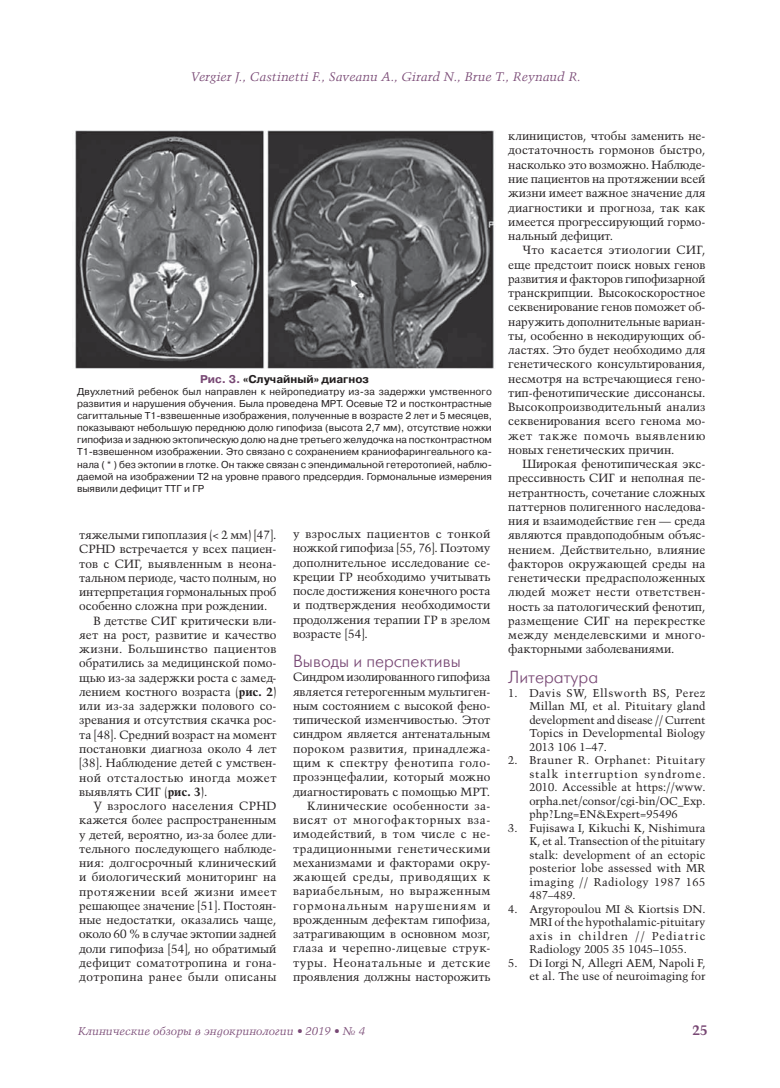
<style>
.page{position:relative;width:780px;height:1088px;background:#fff}
.page>*{position:absolute;margin:0;border:0;box-sizing:border-box;transform-origin:0 0}
.t1{font:17.5px "Futuris Light C";color:#784874}
.t2{font:700 13.75px "Talisman";color:#784874}
.t3{font:italic 12.5px "Talisman";color:#784874}
.t4{font:11.88px/14.2px "Talisman";color:#231f20;text-align:justify}
.t5{font:11.88px "Talisman";letter-spacing:.035em;color:#231f20}
.t6{font:11.88px "Talisman";letter-spacing:.025em;color:#231f20}
.t7{font:11.88px "Talisman";letter-spacing:.04em;color:#231f20}
.t8{font:11.88px "Talisman";letter-spacing:.045em;color:#231f20}
.t9{font:11.88px "Talisman";letter-spacing:.03em;color:#231f20}
.t10{font:11.25px/13.5px "Talisman";color:#231f20;text-align:justify}
.t11{font:italic 11.25px "Talisman";color:#784874}
.t12{font:700 11.25px "Pragmatica C";color:#231f20}
.t13{font:10px/12px "Pragmatica C";color:#231f20;text-align:justify}
.s1{color:#784874}
.s2{font-weight:700}
</style>
<div class="page">
<img style="left:75px;top:131px;width:419px;height:238px">
<p class="t3" style="left:191px;top:72px;width:392px">Vergier J., Castinetti F., Saveanu A., Girard N., Brue T., Reynaud R.</p>
<p class="t12" style="left:200px;top:373px;width:170px"><span class="s1">Рис. 3.</span> «Случайный» диагноз</p>
<p class="t13" style="left:77px;top:387px;width:416px">Двухлетний ребенок был направлен к нейропедиатру из-за задержки умственного развития и нарушения обучения. Была проведена МРТ. Осевые Т2 и постконтрастные сагиттальные Т1-взвешенные изображения, полученные в возрасте 2 лет и 5 месяцев, показывают небольшую переднюю долю гипофиза (высота 2,7 мм), отсутствие ножки гипофиза и заднюю эктопическую долю на дне третьего желудочка на постконтрастном Т1-взвешенном изображении. Это связано с сохранением краниофарингеального ка&shy;нала ( * ) без эктопии в глотке. Он также связан с эпендимальной гетеротопией, наблю&shy;даемой на изображении T2 на уровне правого предсердия. Гормональные измерения выявили дефицит ТТГ и ГР</p>
<p class="t4" style="left:79px;top:529px;width:199px">тяжелыми гипоплазия (&lt; 2 мм) [47].</p>
<p class="t4" style="left:79px;top:543px;width:199px">CPHD встречается у всех пациен-</p>
<p class="t4" style="left:79px;top:557px;width:199px">тов с СИГ, выявленным в неона-</p>
<p class="t4" style="left:79px;top:571px;width:199px">тальном периоде, часто полным, но</p>
<p class="t4" style="left:79px;top:586px;width:199px">интерпретация гормональных проб</p>
<p class="t4" style="left:79px;top:600px;width:190px">особенно сложна при рождении.</p>
<p class="t4" style="left:93px;top:614px;width:185px">В детстве СИГ критически вли-</p>
<p class="t4" style="left:79px;top:628px;width:199px">яет на рост, развитие и качество</p>
<p class="t5" style="left:79px;top:643px;width:199px">жизни. Большинство пациентов</p>
<p class="t4" style="left:79px;top:657px;width:199px">обратились за медицинской помо-</p>
<p class="t4" style="left:79px;top:671px;width:199px">щью из-за задержки роста с замед-</p>
<p class="t4" style="left:79px;top:685px;width:199px">лением костного возраста (<span class="s2">рис. 2</span>)</p>
<p class="t4" style="left:79px;top:700px;width:199px">или из-за задержки полового со-</p>
<p class="t4" style="left:79px;top:714px;width:199px">зревания и отсутствия скачка рос-</p>
<p class="t4" style="left:79px;top:728px;width:199px">та [48]. Средний возраст на момент</p>
<p class="t4" style="left:79px;top:742px;width:199px">постановки диагноза около 4 лет</p>
<p class="t4" style="left:79px;top:757px;width:199px">[38]. Наблюдение детей с умствен-</p>
<p class="t7" style="left:79px;top:771px;width:199px">ной отсталостью иногда может</p>
<p class="t4" style="left:79px;top:785px;width:130px">выявлять СИГ (<span class="s2">рис. 3</span>).</p>
<p class="t9" style="left:93px;top:800px;width:185px">У взрослого населения CPHD</p>
<p class="t4" style="left:79px;top:814px;width:199px">кажется более распространенным</p>
<p class="t4" style="left:79px;top:828px;width:199px">у детей, вероятно, из-за более дли-</p>
<p class="t4" style="left:79px;top:842px;width:199px">тельного последующего наблюде-</p>
<p class="t4" style="left:79px;top:856px;width:199px">ния: долгосрочный клинический</p>
<p class="t4" style="left:79px;top:871px;width:199px">и биологический мониторинг на</p>
<p class="t8" style="left:79px;top:885px;width:199px">протяжении всей жизни имеет</p>
<p class="t4" style="left:79px;top:899px;width:199px">решающее значение [51]. Постоян-</p>
<p class="t4" style="left:79px;top:913px;width:199px">ные недостатки, оказались чаще,</p>
<p class="t4" style="left:79px;top:928px;width:199px">около 60 % в случае эктопии задней</p>
<p class="t4" style="left:79px;top:942px;width:199px">доли гипофиза [54], но обратимый</p>
<p class="t6" style="left:79px;top:957px;width:199px">дефицит соматотропина и гона-</p>
<p class="t5" style="left:79px;top:971px;width:199px">дотропина ранее были описаны</p>
<p class="t4" style="left:293px;top:528px;width:199px">у взрослых пациентов с тонкой ножкой гипофиза [55, 76]. Поэтому дополнительное исследование се&shy;креции ГР необходимо учитывать после достижения конечного роста и подтверждения необходимости продолжения терапии ГР в зрелом возрасте [54].</p>
<h1 class="t1" style="left:293px;top:655px;width:169px">Выводы и перспективы</h1>
<p class="t4" style="left:293px;top:671px;width:199px;text-align:right">Синдром изолированного гипофиза является гетерогенным мультиген&shy;ным состоянием с высокой фено&shy;типической изменчивостью. Этот синдром является антенатальным пороком развития, принадлежа&shy;щим к спектру фенотипа голо&shy;прозэнцефалии, который можно диагностировать с помощью МРТ.<br>Клинические особенности за&shy;висят от многофакторных вза&shy;имодействий, в том числе с не&shy;традиционными генетическими механизмами и факторами окру&shy;жающей среды, приводящих к вариабельным, но выраженным гормональным нарушениям и врожденным дефектам гипофиза, затрагивающим в основном мозг, глаза и черепно-лицевые струк&shy;туры. Неонатальные и детские проявления должны насторожить</p>
<p class="t4" style="left:508px;top:130px;width:199px">клиницистов, чтобы заменить не&shy;достаточность гормонов быстро, насколько это возможно. Наблюде&shy;ние пациентов на протяжении всей жизни имеет важное значение для диагностики и прогноза, так как имеется прогрессирующий гормо&shy;нальный дефицит.</p>
<p class="t4" style="left:508px;top:244px;width:199px;text-indent:14px">Что касается этиологии СИГ, еще предстоит поиск новых генов развития и факторов гипофизарной транскрипции. Высокоскоростное секвенирование генов поможет об&shy;наружить дополнительные вариан&shy;ты, особенно в некодирующих об&shy;ластях. Это будет необходимо для генетического консультирования, несмотря на встречающиеся гено&shy;тип-фенотипические диссонансы.<br>Высокопроизводительный анализ секвенирования всего генома мо&shy;жет также помочь выявлению новых генетических причин.</p>
<p class="t4" style="left:508px;top:457px;width:199px;text-indent:14px">Широкая фенотипическая экс&shy;прессивность СИГ и неполная пе&shy;нетрантность, сочетание сложных паттернов полигенного наследова&shy;ния и взаимодействие ген — среда являются правдоподобным объяс&shy;нением. Действительно, влияние факторов окружающей среды на генетически предрасположенных людей может нести ответствен&shy;ность за патологический фенотип, размещение СИГ на перекрестке между менделевскими и много&shy;факторными заболеваниями.</p>
<h1 class="t1" style="left:508px;top:671px;width:91px">Литература</h1>
<p class="t10" style="left:529px;top:687px;width:177px;text-indent:-21px">1. Davis SW, Ellsworth BS, Perеz Millan MI, et al. Pituitary gland development and disease // Current Topics in Developmental Biology 2013 106 1–47.</p>
<p class="t10" style="left:529px;top:754px;width:177px;text-indent:-21px">2. Brauner R. Orphanet: Pituitary stalk interruption syndrome.<br>2010. Accessible at https://www. orpha.net/consor/cgi-bin/OC_Exp. php?Lng=EN&amp;Expert=95496</p>
<p class="t10" style="left:529px;top:822px;width:177px;text-indent:-21px">3. Fujisawa I, Kikuchi K, Nishimura K, et al. Transection of the pituitary stalk: development of an ectopic posterior lobe assessed with MR imaging // Radiology 1987 165<br>487–489.</p>
<p class="t10" style="left:529px;top:903px;width:177px;text-indent:-21px">4. Argyropoulou MI &amp; Kiortsis DN.<br>MRI of the hypothalamic-pituitary axis in children // Pediatric Radiology 2005 35 1045–1055.</p>
<p class="t10" style="left:508px;top:957px;width:199px;text-align:right">5. Di Iorgi N, Allegri AEM, Napoli F, et al. The use of neuroimaging for</p>
<p class="t11" style="left:78px;top:1027px;width:289px">Клинические обзоры в эндокринологии • 2019 • № 4</p>
<p class="t2" style="left:692px;top:1022px;width:17px">25</p>
</div>
